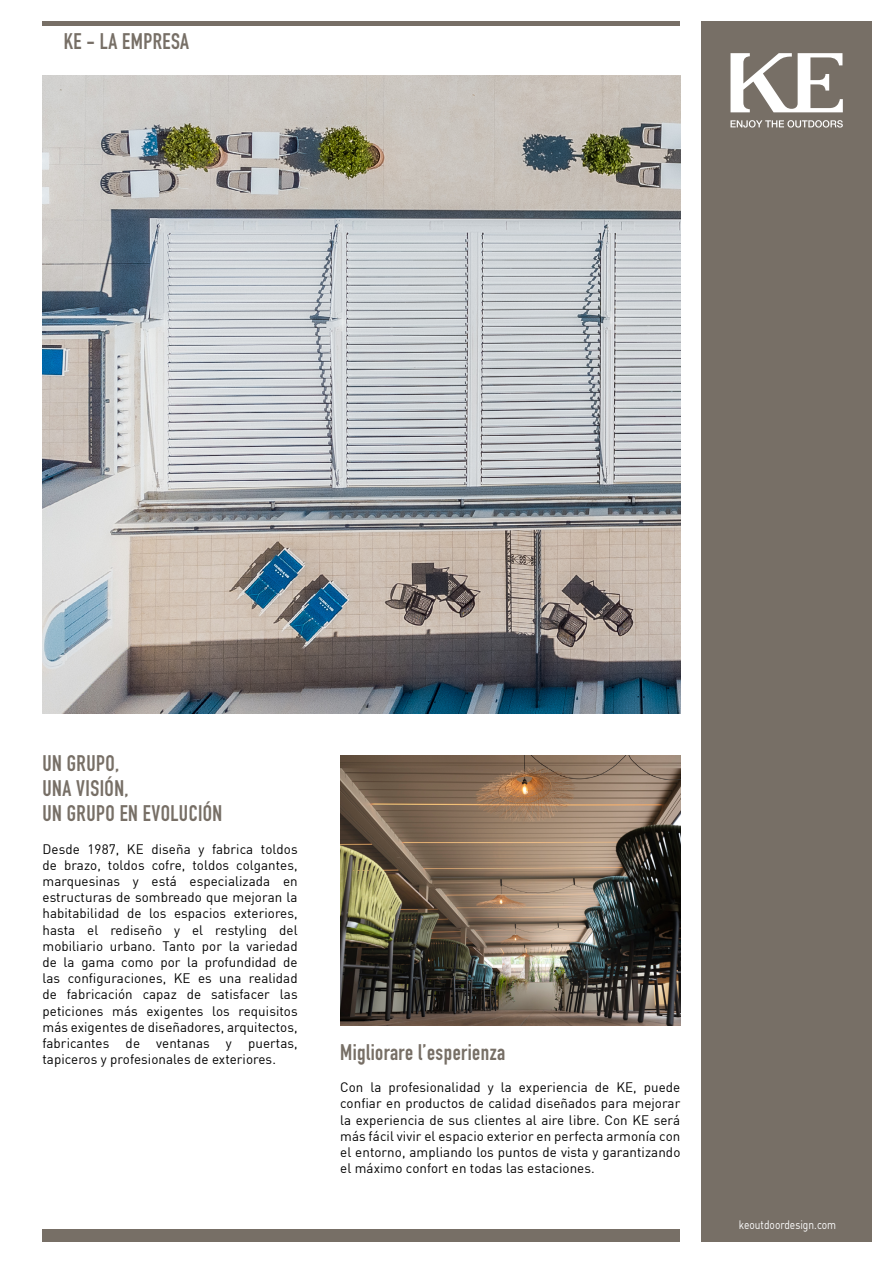
<style>
.page{position:relative;width:893px;height:1263px;background:#fff}
.page>*{position:absolute;margin:0;border:0;box-sizing:border-box;transform-origin:0 0}
.t1{font:22.2px "DIN Engschrift Std";letter-spacing:.02em;color:#776f66}
.t2{font:13.5px/16.2px "DIN";letter-spacing:.005em;color:#000;text-align:justify}
.t3{font:12px "DIN";color:#fff;scale:.85 1}
</style>
<div class="page">
<div style="left:702px;top:21px;width:170px;height:1221px;background:#776f66"></div>
<svg style="left:730px;top:53px;width:113px;height:59px"></svg>
<svg style="left:730px;top:120px;width:113px;height:8px"></svg>
<div style="left:43px;top:1229px;width:637px;height:13px;background:#776f66"></div>
<div style="left:43px;top:21px;width:637px;height:5px;background:#776f66"></div>
<img style="left:43px;top:75px;width:637px;height:638px">
<img style="left:340px;top:756px;width:340px;height:269px">
<p class="t1" style="left:64px;top:28px;width:127px">KE - LA EMPRESA</p>
<p class="t1" style="left:43px;top:750px;width:78px">UN GRUPO,</p>
<p class="t1" style="left:43px;top:775px;width:88px">UNA VISIÓN,</p>
<p class="t1" style="left:43px;top:800px;width:181px">UN GRUPO EN EVOLUCIÓN</p>
<p class="t2" style="left:43px;top:840px;width:257px">Desde 1987, KE diseña y fabrica toldos de brazo, toldos cofre, toldos colgantes, marquesinas y está especializada en estructuras de sombreado que mejoran la habitabilidad de los espacios exteriores, hasta el rediseño y el restyling del mobiliario urbano. Tanto por la variedad de la gama como por la profundidad de las configuraciones, KE es una realidad de fabricación capaz de satisfacer las peticiones más exigentes los requisitos más exigentes de diseñadores, arquitectos, fabricantes de ventanas y puertas, tapiceros y profesionales de exteriores.</p>
<p class="t1" style="left:340px;top:1039px;width:166px">Migliorare l’esperienza</p>
<p class="t2" style="left:340px;top:1079px;width:342px">Con la profesionalidad y la experiencia de KE, puede confiar en productos de calidad diseñados para mejorar la experiencia de sus clientes al aire libre. Con KE será más fácil vivir el espacio exterior en perfecta armonía con el entorno, ampliando los puntos de vista y garantizando el máximo confort en todas las estaciones.</p>
<p class="t3" style="left:739px;top:1217px;width:116px">keoutdoordesign.com</p>
</div>
